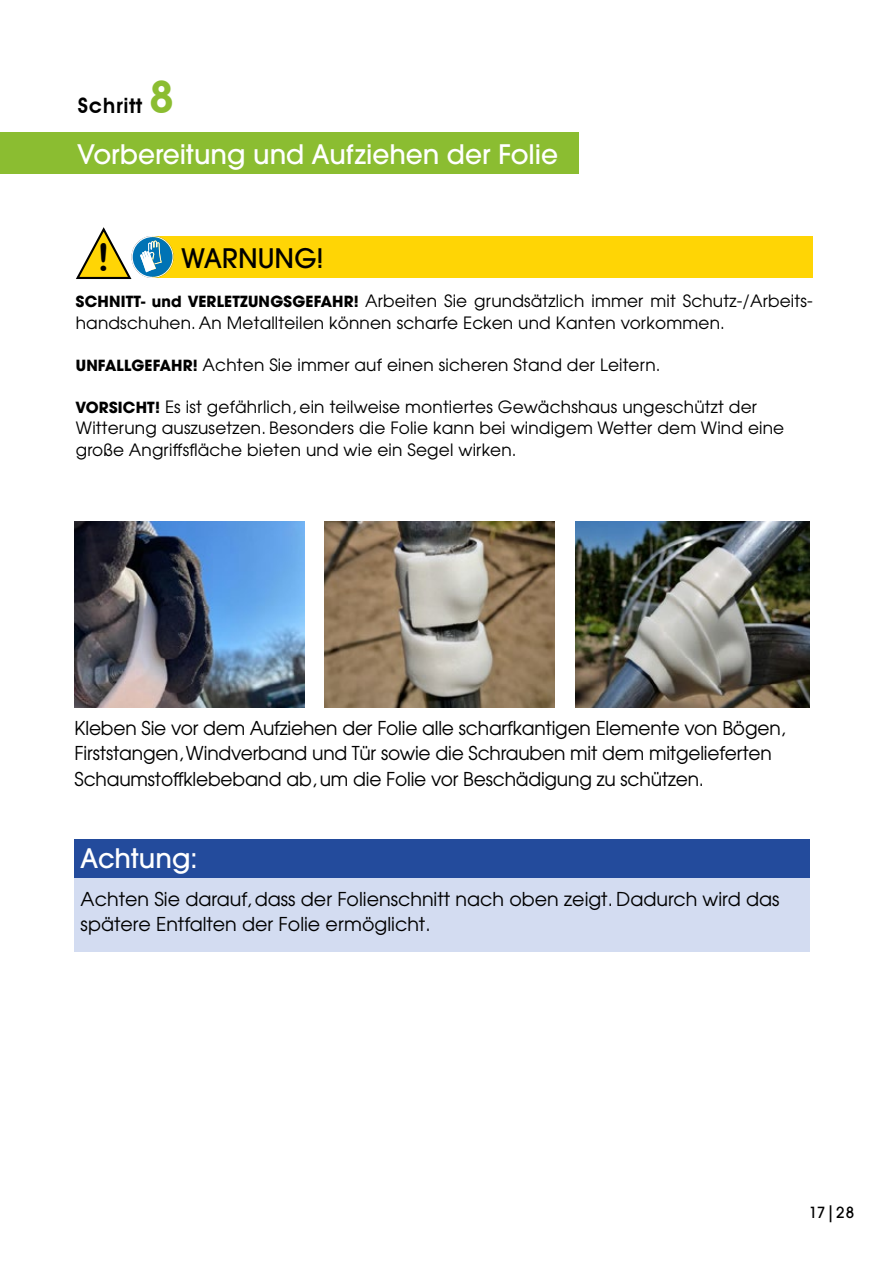
<style>
.page{position:relative;width:893px;height:1263px;background:#fff}
.page>*{position:absolute;margin:0;border:0;box-sizing:border-box;transform-origin:0 0}
.t1{font:38.1px "Arial Rounded MT Bold";color:#000}
.t2{font:500 29.55px "Avant Gard";color:#fff}
.t3{font:500 29.55px "Avant Gard";color:#000}
.t4{font:600 21.15px "Avant Garde";letter-spacing:.025em;color:#000}
.t5{font:19.05px/25.3px "Avant Garde";letter-spacing:-.01em;color:#000}
.t6{font:16.95px/21.1px "Avant Garde";letter-spacing:.01em;color:#000}
.t7{font:500 16.95px "Avant Gard";color:#000}
.s1{font-size:44.4px;color:#8bbd31}
.s2{font-family:"Avant Gard";font-weight:700}
</style>
<div class="page">
<div style="left:0;top:131px;width:578px;height:42px;background:#8bbd31"></div>
<img style="left:75px;top:522px;width:229px;height:185px">
<img style="left:325px;top:522px;width:229px;height:185px">
<img style="left:575px;top:522px;width:235px;height:185px">
<div style="left:74px;top:847px;width:736px;height:105px;background:#d3dcf1"></div>
<div style="left:74px;top:839px;width:736px;height:39px;background:#234b9c"></div>
<div style="left:152px;top:236px;width:660px;height:42px;background:#ffd505"></div>
<svg style="left:76px;top:227px;width:98px;height:52px"></svg>
<p class="t4" style="left:77px;top:93px;width:98px">Schritt <span class="s1">8</span></p>
<h2 class="t2" style="left:77px;top:137px;width:482px">Vorbereitung und Aufziehen der Folie</h2>
<h1 class="t1" style="left:97px;top:235px;width:14px">!</h1>
<h2 class="t3" style="left:181px;top:241px;width:144px">WARNUNG!</h2>
<p class="t6" style="left:76px;top:290px;width:738px"><span class="s2">SCHNITT- und VERLETZUNGSGEFAHR!</span> Arbeiten Sie grundsätzlich immer mit Schutz-/Arbeits&shy;handschuhen. An Metallteilen können scharfe Ecken und Kanten vorkommen.</p>
<p class="t6" style="left:76px;top:354px;width:586px"><span class="s2">UNFALLGEFAHR!</span> Achten Sie immer auf einen sicheren Stand der Leitern.</p>
<p class="t6" style="left:76px;top:396px;width:710px"><span class="s2">VORSICHT!</span> Es ist gefährlich, ein teilweise montiertes Gewächshaus ungeschützt der<br>Witterung auszusetzen. Besonders die Folie kann bei windigem Wetter dem Wind eine große Angriffsfläche bieten und wie ein Segel wirken.</p>
<p class="t5" style="left:75px;top:715px;width:713px">Kleben Sie vor dem Aufziehen der Folie alle scharfkantigen Elemente von Bögen,<br>Firststangen, Windverband und Tür sowie die Schrauben mit dem mitgelieferten<br>Schaumstoffklebeband ab, um die Folie vor Beschädigung zu schützen.</p>
<h2 class="t2" style="left:81px;top:841px;width:118px">Achtung:</h2>
<p class="t5" style="left:81px;top:886px;width:700px">Achten Sie darauf, dass der Folienschnitt nach oben zeigt. Dadurch wird das spätere Entfalten der Folie ermöglicht.</p>
<p class="t7" style="left:809px;top:1202px;width:47px">17|28</p>
</div>
